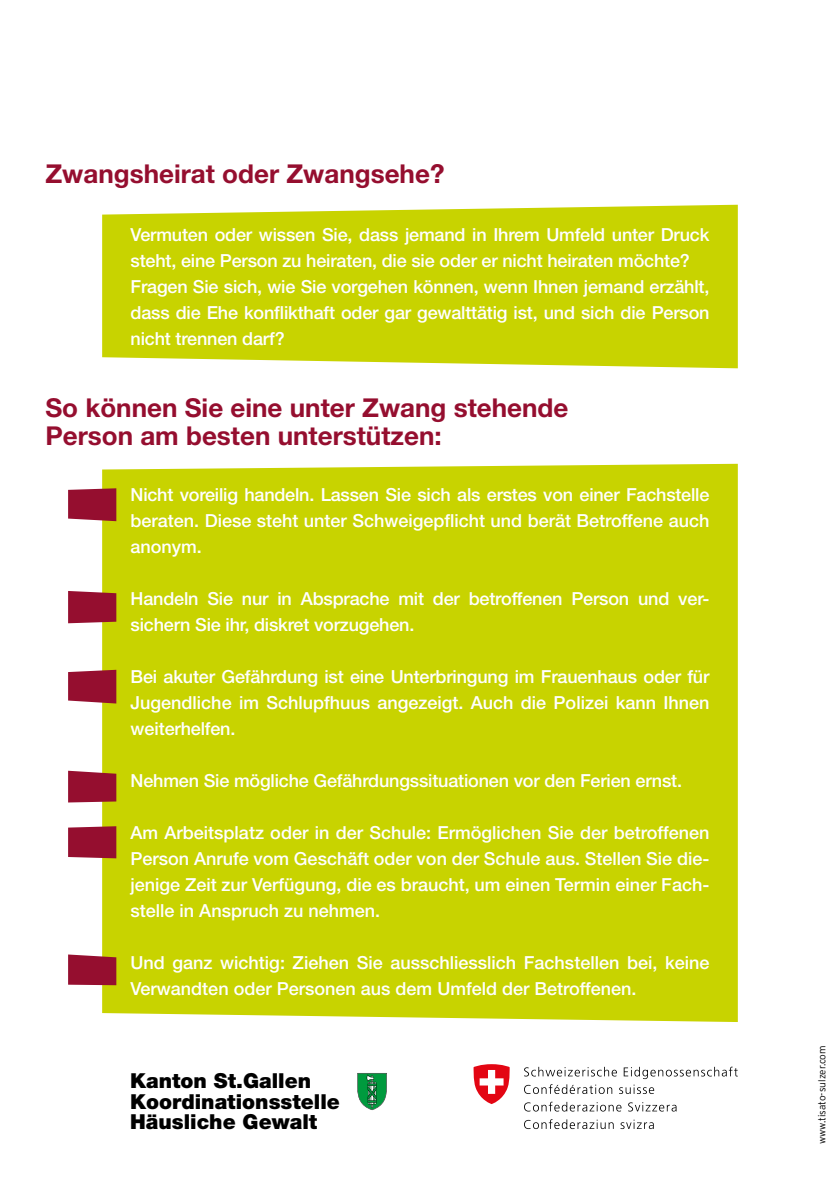
<style>
.page{position:relative;width:840px;height:1191px;background:#fff}
.page>*{position:absolute;margin:0;border:0;box-sizing:border-box;transform-origin:0 0}
.t1{font:700 26px/28px "Helvetica Neue";color:#950e2f}
.t2{font:900 20.6px/20.8px "Helvetica Neue LT Std";color:#000}
.t3{font:500 18px/26px "Helvetica Neue";letter-spacing:-.01em;color:#fff}
.t4{font:300 10px "Interstate";color:#000}
</style>
<div class="page">
<svg style="left:102px;top:204px;width:635px;height:164px;background:#cbd511"></svg>
<div style="left:102px;top:463px;width:635px;height:559px;background:#c8d300"></div>
<svg style="left:68px;top:488px;width:48px;height:33px;background:#9b1e3b"></svg>
<svg style="left:68px;top:670px;width:48px;height:33px;background:#9b1c3b"></svg>
<svg style="left:68px;top:826px;width:48px;height:32px;background:#991836"></svg>
<svg style="left:68px;top:591px;width:48px;height:32px;background:#991933"></svg>
<svg style="left:68px;top:770px;width:48px;height:32px;background:#9b1e36"></svg>
<svg style="left:68px;top:954px;width:48px;height:31px"></svg>
<svg style="left:524px;top:1066px;width:213px;height:28px"></svg>
<svg style="left:524px;top:1101px;width:97px;height:10px"></svg>
<svg style="left:628px;top:1102px;width:48px;height:9px"></svg>
<svg style="left:524px;top:1119px;width:89px;height:10px"></svg>
<svg style="left:620px;top:1119px;width:33px;height:10px"></svg>
<svg style="left:473px;top:1064px;width:37px;height:40px"></svg>
<svg style="left:357px;top:1073px;width:29px;height:37px"></svg>
<h1 class="t1" style="left:45px;top:159px;width:400px">Zwangsheirat oder Zwangsehe?</h1>
<p class="t3" style="left:130px;top:221px;width:580px">Vermuten oder wissen Sie, dass jemand in Ihrem Umfeld unter Druck steht, eine Person zu heiraten, die sie oder er nicht heiraten möchte?<br>Fragen Sie sich, wie Sie vorgehen können, wenn Ihnen jemand erzählt, dass die Ehe konflikthaft oder gar gewalttätig ist, und sich die Person nicht trennen darf?</p>
<h1 class="t1" style="left:45px;top:393px;width:524px">So können Sie eine unter Zwang stehende<br>Person am besten unterstützen:</h1>
<p class="t3" style="left:130px;top:481px;width:580px;text-align:justify">Nicht voreilig handeln. Lassen Sie sich als erstes von einer Fachstelle beraten. Diese steht unter Schweigepflicht und berät Betroffene auch anonym.</p>
<p class="t3" style="left:130px;top:585px;width:580px">Handeln Sie nur in Absprache mit der betroffenen Person und ver&shy;sichern Sie ihr, diskret vorzugehen.</p>
<p class="t3" style="left:130px;top:663px;width:580px;text-align:justify">Bei akuter Gefährdung ist eine Unterbringung im Frauenhaus oder für Jugendliche im Schlupfhuus angezeigt. Auch die Polizei kann Ihnen weiterhelfen.</p>
<p class="t3" style="left:130px;top:767px;width:552px">Nehmen Sie mögliche Gefährdungssituationen vor den Ferien ernst.</p>
<p class="t3" style="left:130px;top:819px;width:580px;text-align:justify">Am Arbeitsplatz oder in der Schule: Ermöglichen Sie der betroffenen Person Anrufe vom Geschäft oder von der Schule aus. Stellen Sie die&shy;jenige Zeit zur Verfügung, die es braucht, um einen Termin einer Fach&shy;stelle in Anspruch zu nehmen.</p>
<p class="t3" style="left:130px;top:949px;width:580px">Und ganz wichtig: Ziehen Sie ausschliesslich Fachstellen bei, keine<br>Verwandten oder Personen aus dem Umfeld der Betroffenen.</p>
<p class="t2" style="left:130px;top:1069px;width:211px">Kanton St.Gallen<br>Koordinationsstelle<br>Häusliche Gewalt</p>
<p class="t4" style="left:815px;top:1144px;width:100px;rotate:-90deg">www.tisato-sulzer.com</p>
</div>
